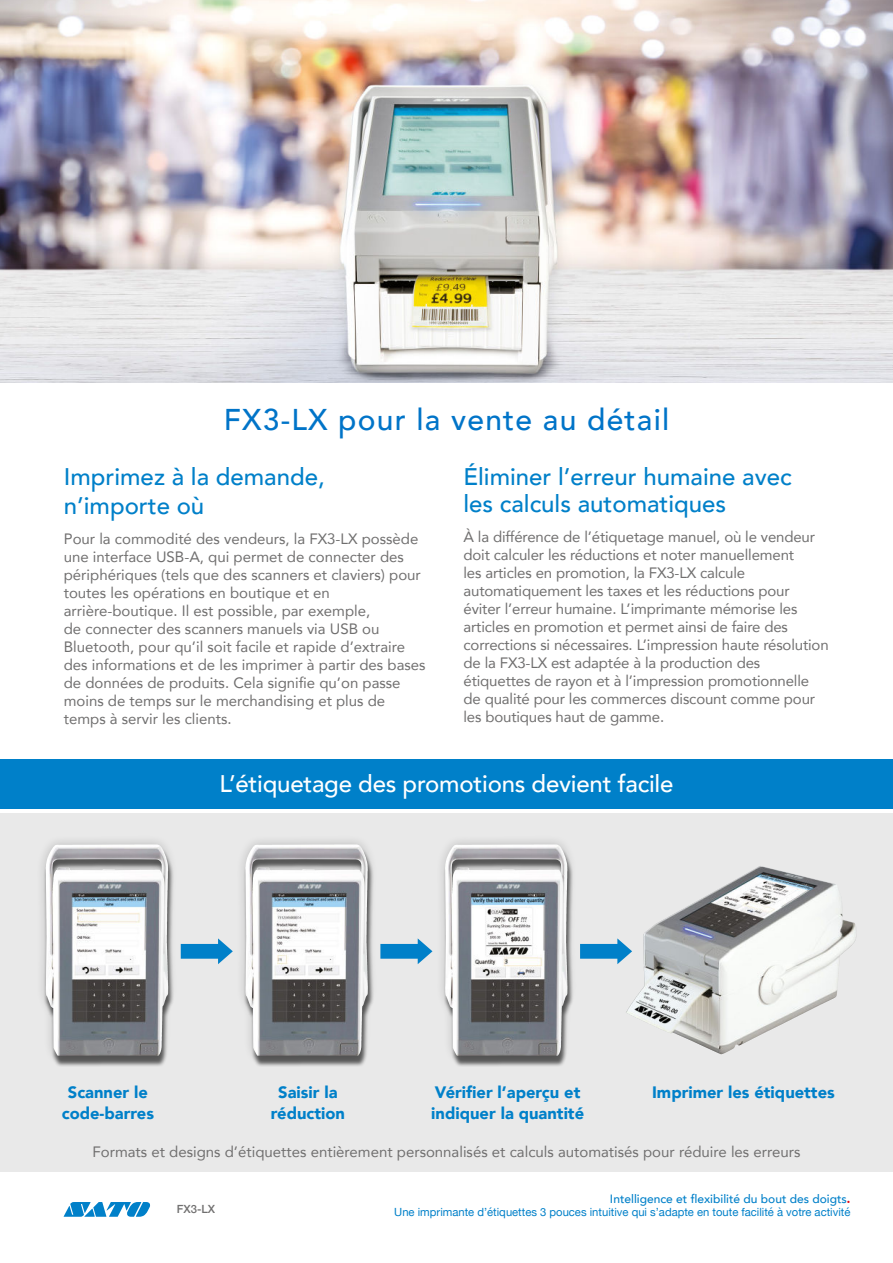
<style>
.page{position:relative;width:893px;height:1263px;background:#fff}
.page>*{position:absolute;margin:0;border:0;box-sizing:border-box;transform-origin:0 0}
.t1{font:500 30px "Avenir";letter-spacing:.04em;color:#0074c8}
.t2{font:500 24px/28.8px "Avenir";color:#0080c9}
.t3{font:500 24px "Avenir";letter-spacing:-.01em;color:#fff}
.t4{font:900 16.5px/21px "Avenir";color:#0080c9;text-align:center}
.t5{font:15px/18px "Avenir";color:#706f6f}
.t6{font:500 12px "Avenir";color:#0080c9}
.t7{font:11.25px "Helvetica Neue";color:#0080c9}
.t8{font:500 11.25px "Helvetica Neue";color:#706f6f}
.s1{font-weight:900;color:#e30613}
</style>
<div class="page">
<img style="left:0;top:0;width:893px;height:383px">
<svg style="left:64px;top:1202px;width:86px;height:15px"></svg>
<div style="left:0;top:813px;width:893px;height:359px;background:#e9e9e9"></div>
<div style="left:0;top:759px;width:893px;height:50px;background:#0080c9"></div>
<div style="left:36px;top:834px;width:143px;height:232px;background:#000;opacity:.2"></div>
<img style="left:46px;top:844px;width:106px;height:204px">
<div style="left:236px;top:834px;width:142px;height:232px;background:#000;opacity:.2"></div>
<img style="left:245px;top:844px;width:106px;height:204px">
<div style="left:435px;top:834px;width:142px;height:232px;background:#000;opacity:.2"></div>
<img style="left:445px;top:844px;width:106px;height:204px">
<svg style="left:181px;top:938px;width:52px;height:26px"></svg>
<svg style="left:380px;top:938px;width:52px;height:26px"></svg>
<svg style="left:580px;top:938px;width:52px;height:26px"></svg>
<img style="left:730px;top:866px;width:30px;height:17px">
<h1 class="t1" style="left:224px;top:393px;width:447px">FX3-LX pour la vente au détail</h1>
<h2 class="t2" style="left:64px;top:461px;width:262px">Imprimez à la demande, n’importe où</h2>
<p class="t5" style="left:64px;top:529px;width:363px">Pour la commodité des vendeurs, la FX3-LX possède une interface USB-A, qui permet de connecter des périphériques (tels que des scanners et claviers) pour toutes les opérations en boutique et en arrière-boutique. Il est possible, par exemple,<br>de connecter des scanners manuels via USB ou Bluetooth, pour qu’il soit facile et rapide d’extraire des informations et de les imprimer à partir des bases de données de produits. Cela signifie qu’on passe moins de temps sur le merchandising et plus de temps à servir les clients.</p>
<h2 class="t2" style="left:463px;top:462px;width:330px;line-height:27px">Éliminer l’erreur humaine avec les calculs automatiques</h2>
<p class="t5" style="left:463px;top:527px;width:367px">À la différence de l’étiquetage manuel, où le vendeur doit calculer les réductions et noter manuellement<br>les articles en promotion, la FX3-LX calcule automatiquement les taxes et les réductions pour éviter l’erreur humaine. L’imprimante mémorise les articles en promotion et permet ainsi de faire des corrections si nécessaires. L’impression haute résolution de la FX3-LX est adaptée à la production des étiquettes de rayon et à l’impression promotionnelle de qualité pour les commerces discount comme pour les boutiques haut de gamme.</p>
<h2 class="t3" style="left:220px;top:763px;width:455px">L’étiquetage des promotions devient facile</h2>
<p class="t4" style="left:62px;top:1083px;width:94px">Scanner le code-barres</p>
<p class="t4" style="left:271px;top:1083px;width:76px">Saisir la réduction</p>
<p class="t4" style="left:431px;top:1081px;width:154px;text-align:left">Vérifier l’aperçu et indiquer la quantité</p>
<p class="t4" style="left:652px;top:1081px;width:184px">Imprimer les étiquettes</p>
<p class="t5" style="left:92px;top:1142px;width:709px">Formats et designs d’étiquettes entièrement personnalisés et calculs automatisés pour réduire les erreurs</p>
<p class="t8" style="left:177px;top:1203px;width:40px">FX3-LX</p>
<p class="t6" style="left:610px;top:1188px;width:242px">Intelligence et flexibilité du bout des doigts<span class="s1">.</span></p>
<p class="t7" style="left:394px;top:1207px;width:458px">Une imprimante d’étiquettes 3 pouces intuitive qui s’adapte en toute facilité à votre activité</p>
</div>
